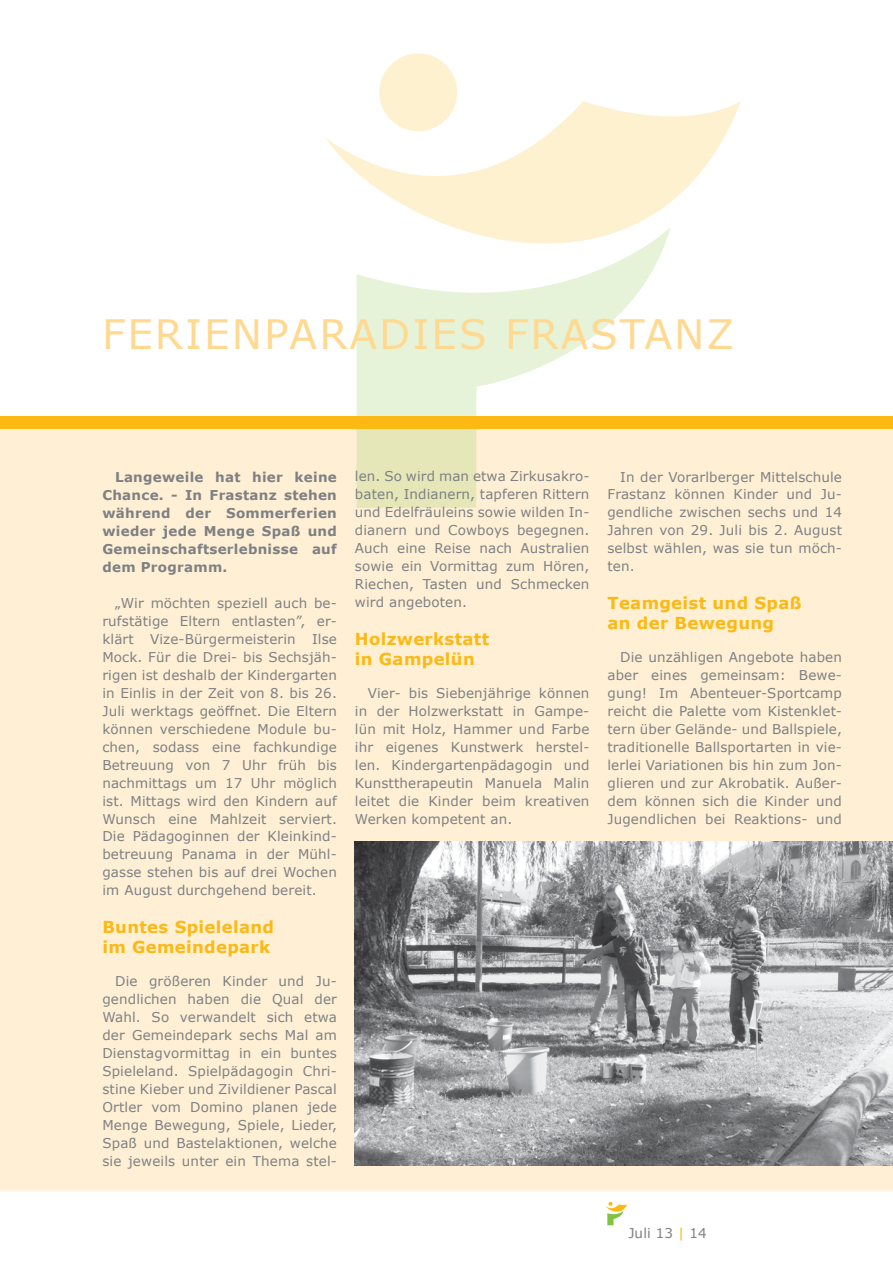
<style>
.page{position:relative;width:893px;height:1263px;background:#fff}
.page>*{position:absolute;margin:0;border:0;box-sizing:border-box;transform-origin:0 0}
.t1{font:40.5px "Verdana";letter-spacing:.05em;color:#ffd990}
.t2{font:700 16.5px/19.8px "Verdana";letter-spacing:.02em;color:#fdb913}
.t3{font:13.5px/18px "Verdana";letter-spacing:.01em;color:#7e8083;text-align:justify}
.t4{font:700 13.5px/18px "Verdana";letter-spacing:.02em;color:#7e8083;text-align:justify}
.s1{color:#fdb913}
</style>
<div class="page">
<div style="left:0;top:416px;width:893px;height:774px;background:#fff0d5"></div>
<svg style="left:356px;top:333px;width:242px;height:175px"></svg>
<div style="left:379px;top:53px;width:78px;height:78px;background:#fef1d0;border-radius:50%"></div>
<svg style="left:326px;top:100px;width:415px;height:233px"></svg>
<svg style="left:606px;top:1202px;width:21px;height:24px"></svg>
<div style="left:0;top:416px;width:893px;height:13px;background:#fdb913"></div>
<img style="left:355px;top:841px;width:538px;height:324px">
<h1 class="t1" style="left:102px;top:308px;width:627px">Ferienparadies Frastanz</h1>
<p class="t4" style="left:102px;top:467px;width:236px;text-indent:13px">Langeweile hat hier keine Chance. - In Frastanz stehen während der Sommerferien wieder jede Menge Spaß und Gemeinschaftserlebnisse auf dem Programm.</p>
<p class="t3" style="left:102px;top:593px;width:236px;text-indent:13px">„Wir möchten speziell auch be&shy;rufstätige Eltern entlasten”, er&shy;klärt Vize-Bürgermeisterin Ilse Mock. Für die Drei- bis Sechsjäh&shy;rigen ist deshalb der Kindergarten in Einlis in der Zeit von 8. bis 26.<br>Juli werktags geöffnet. Die Eltern können verschiedene Module bu&shy;chen, sodass eine fachkundige Betreuung von 7 U hr früh bis nachmittags um 17 U hr möglich ist. M ittags wird den Kindern auf Wunsch eine Mahlzeit serviert.<br>Die Pädagoginnen der Kleinkind&shy;betreuung Panama in der M ühl&shy;gasse stehen bis auf drei Wochen im August durchgehend bereit.</p>
<p class="t2" style="left:102px;top:917px;width:173px">Buntes Spieleland im Gemeindepark</p>
<p class="t3" style="left:102px;top:971px;width:236px;text-indent:13px">Die größeren Kinder und Ju&shy;gendlichen haben die Qual der Wahl. So verwandelt sich etwa der Gemeindepark sechs Mal am Dienstagvormittag in ein buntes Spieleland. Spielpädagogin Chri&shy;stine Kieber und Zivildiener Pascal Ortler vom Domino planen jede Menge Bewegung, Spiele, Lieder, Spaß und Bastelaktionen, welche sie jeweils unter ein Thema stel-</p>
<p class="t3" style="left:355px;top:467px;width:236px">len. So wird man etwa Zirkusakro&shy;baten, Indianern, tapferen Rittern und Edelfräuleins sowie wilden In&shy;dianern und Cowboys begegnen.<br>Auch eine Reise nach Australien sowie ein Vormittag zum Hören, Riechen, Tasten und Schmecken wird angeboten.</p>
<p class="t2" style="left:355px;top:629px;width:136px">Holzwerkstatt in Gampelün</p>
<p class="t3" style="left:355px;top:683px;width:236px;text-indent:13px">Vier- bis Siebenjährige können in der Holzwerkstatt in Gampe&shy;lün mit Holz, Hammer und Farbe ihr eigenes Kunstwerk herstel&shy;len. Kindergartenpädagogin und Kunsttherapeutin Manuela Malin leitet die Kinder beim kreativen Werken kompetent an.</p>
<p class="t3" style="left:607px;top:467px;width:236px;text-indent:13px">In der Vorarlberger M ittelschule Frastanz können Kinder und Ju&shy;gendliche zwischen sechs und 14<br>Jahren von 29. Juli bis 2. August selbst wählen, was sie tun möch&shy;ten.</p>
<p class="t2" style="left:607px;top:593px;width:196px">Teamgeist und Spaß an der Bewegung</p>
<p class="t3" style="left:607px;top:647px;width:236px;text-indent:13px">Die unzähligen Angebote haben aber eines gemeinsam: Bewe&shy;gung! Im Abenteuer-Sportcamp reicht die Palette vom Kistenklet&shy;tern über Gelände- und Ballspiele, traditionelle Ballsportarten in vie&shy;lerlei Variationen bis hin zum Jon&shy;glieren und zur Akrobatik. Außer&shy;dem können sich die Kinder und Jugendlichen bei Reaktions- und</p>
<p class="t3" style="left:628px;top:1223px;width:80px">Juli 13 <span class="s1">|</span> 14</p>
</div>
